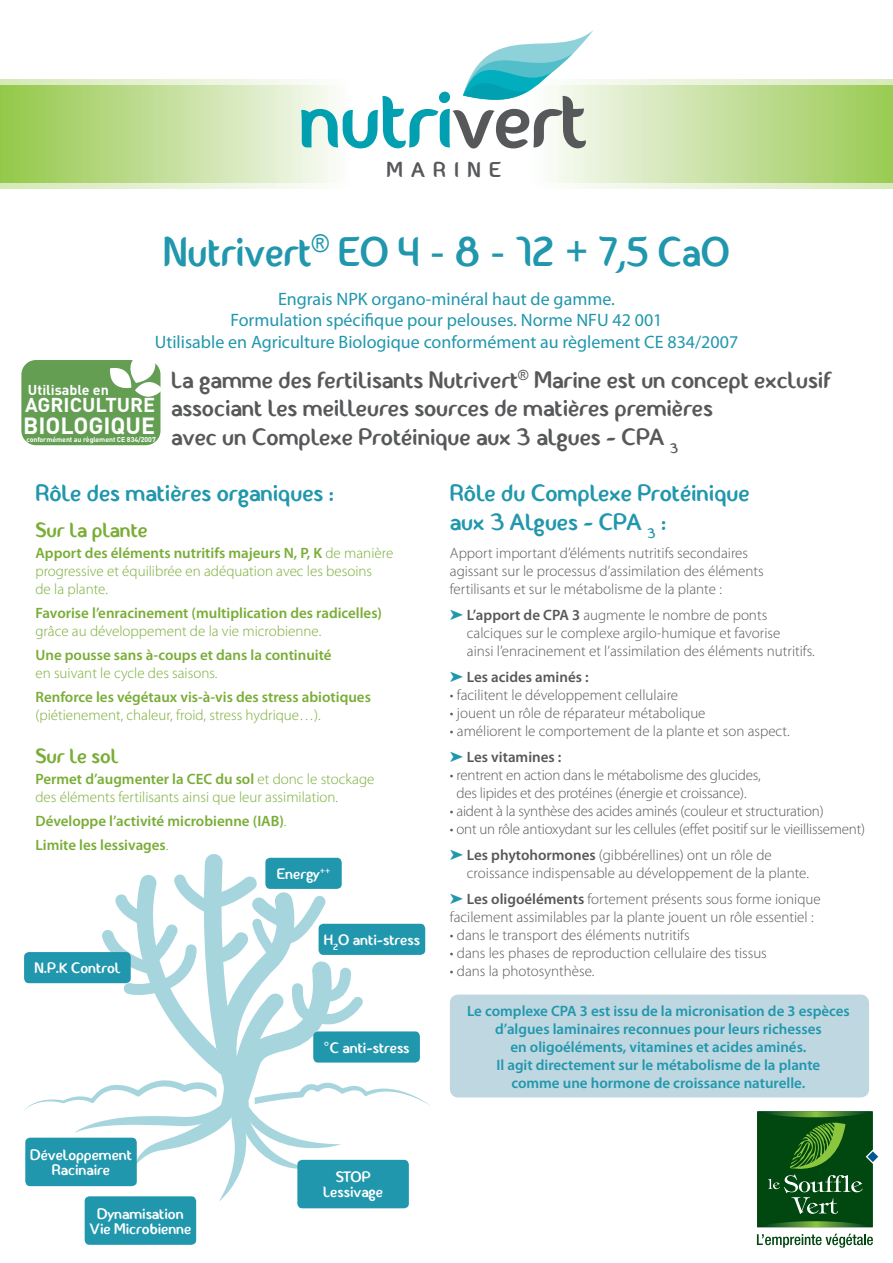
<style>
.page{position:relative;width:893px;height:1263px;background:#fff}
.page>*{position:absolute;margin:0;border:0;box-sizing:border-box;transform-origin:0 0}
.t1{font:82.35px "Fontasique";letter-spacing:-.015em;color:#00a0b0}
.t2{font:42px "Fontasique";color:#2197ad;scale:.95 1}
.t3{font:24px "Fontasique";color:#57585a}
.t4{font:24px/28.8px "Fontasique";color:#2197ad}
.t5{font:700 23.1px "DIN";color:#fff}
.t6{font:21.75px "Fontasique";letter-spacing:.39em;color:#57585a}
.t7{font:21px "Fontasique";color:#79ad36}
.t8{font:700 19.8px "DIN";color:#fff}
.t9{font:18px "Myriad Pro";color:#2197ad}
.t10{font:15.45px "Fontasique";color:#fff}
.t11{font:300 15px/18px "Myriad Pro";color:#57585a}
.t12{font:600 15px/18px "Myriad Pro";color:#79ad36}
.t13{font:600 15px/18px "Myriad Pro";color:#2197ad;text-align:center}
.t14{font:300 15px/18px "Myriad Pro";color:#79ad36}
.t15{font:600 15px "Myriad Pro";color:#57585a}
.t16{font:700 14.1px "DIN";color:#fff}
.t17{font:700 6.9px "DIN";letter-spacing:-.01em;color:#fff}
.s1{color:#57585a}
.s2{font-family:"Arial"}
.s3{font-weight:600}
.s4{font-weight:300}
.s5{color:#2197ad}
</style>
<div class="page">
<svg style="left:24px;top:854px;width:406px;height:347px"></svg>
<svg style="left:0;top:80px;width:893px;height:108px"></svg>
<svg style="left:0;top:86px;width:893px;height:96px"></svg>
<svg style="left:757px;top:1111px;width:121px;height:116px;background:#24632a"></svg>
<svg style="left:757px;top:1233px;width:116px;height:15px"></svg>
<div style="left:265px;top:858px;width:77px;height:31px;background:#2197ad;border-radius:5px"></div>
<div style="left:319px;top:924px;width:106px;height:31px;background:#2197ad;border-radius:5px"></div>
<div style="left:24px;top:952px;width:107px;height:31px;background:#2197ad;border-radius:5px"></div>
<div style="left:25px;top:1138px;width:112px;height:48px;background:#2197ad;border-radius:5px"></div>
<div style="left:297px;top:1160px;width:112px;height:48px;background:#2197ad;border-radius:5px"></div>
<div style="left:85px;top:1196px;width:111px;height:49px;background:#2197ad;border-radius:5px"></div>
<div style="left:313px;top:1031px;width:107px;height:31px;background:#2197ad;border-radius:5px"></div>
<div style="left:450px;top:994px;width:419px;height:103px;background:#bed7e0;border-radius:9px"></div>
<div style="left:21px;top:360px;width:139px;height:85px;background:#639e53;border-radius:15px"></div>
<svg style="left:110px;top:360px;width:50px;height:37px"></svg>
<svg style="left:463px;top:30px;width:131px;height:79px"></svg>
<p class="t1" style="left:299px;top:89px;width:290px">nutri<span class="s1">vert</span></p>
<p class="t6" style="left:386px;top:162px;width:116px">MARINE</p>
<p class="t2" style="left:163px;top:237px;width:598px">Nutrivert<sup>®</sup> EO 4 <span class="s2">-</span> 8 <span class="s2">-</span> 12 <span class="s2">+</span> 7,5 CaO</p>
<p class="t9" style="left:278px;top:288px;width:338px">Engrais NPK organo-minéral haut de gamme.</p>
<p class="t9" style="left:231px;top:309px;width:433px">Formulation spécifique pour pelouses. Norme NFU 42 001</p>
<p class="t9" style="left:155px;top:331px;width:585px">Utilisable en Agriculture Biologique conformément au règlement CE 834/2007</p>
<p class="t16" style="left:28px;top:380px;width:83px">Utilisable en</p>
<p class="t8" style="left:25px;top:392px;width:132px">AGRICULTURE</p>
<p class="t5" style="left:23px;top:410px;width:134px">BIOLOGIQUE</p>
<p class="t17" style="left:27px;top:435px;width:131px">conformément au règlement CE 834/2007</p>
<p class="t3" style="left:171px;top:371px;width:661px">La gamme des fertilisants Nutrivert<sup>®</sup> Marine est un concept exclusif</p>
<p class="t3" style="left:171px;top:399px;width:543px">associant les meilleures sources de matières premières</p>
<p class="t3" style="left:171px;top:428px;width:509px">avec un Complexe Protéinique aux 3 algues - CPA <sub>3</sub></p>
<p class="t4" style="left:35px;top:481px;width:300px">Rôle des matières organiques :</p>
<p class="t7" style="left:35px;top:522px;width:114px">Sur la plante</p>
<p class="t14" style="left:35px;top:544px;width:359px"><span class="s3">Apport des éléments nutritifs majeurs N, P, K</span> de manière progressive et équilibrée en adéquation avec les besoins<br>de la plante.</p>
<p class="t12" style="left:35px;top:603px;width:348px">Favorise l’enracinement (multiplication des radicelles) <span class="s4">grâce au développement de la vie microbienne.</span></p>
<p class="t12" style="left:35px;top:645px;width:298px">Une pousse sans à-coups et dans la continuité <span class="s4">en suivant le cycle des saisons.</span></p>
<p class="t12" style="left:35px;top:687px;width:337px">Renforce les végétaux vis-à-vis des stress abiotiques <span class="s4">(piétienement, chaleur, froid, stress hydrique…).</span></p>
<p class="t7" style="left:35px;top:748px;width:84px">Sur le sol</p>
<p class="t14" style="left:35px;top:770px;width:340px"><span class="s3">Permet d’augmenter la CEC du sol</span> et donc le stockage des éléments fertilisants ainsi que leur assimilation.</p>
<p class="t12" style="left:35px;top:812px;width:253px">Développe l’activité microbienne (IAB)<span class="s4">.</span></p>
<p class="t12" style="left:35px;top:836px;width:135px">Limite les lessivages<span class="s4">.</span></p>
<p class="t10" style="left:277px;top:868px;width:55px">Energy<sup>++</sup></p>
<p class="t10" style="left:34px;top:962px;width:87px">N.P.K Control</p>
<p class="t10" style="left:30px;top:1149px;width:103px">Développement</p>
<p class="t10" style="left:52px;top:1164px;width:60px">Racinaire</p>
<p class="t10" style="left:97px;top:1208px;width:88px">Dynamisation</p>
<p class="t10" style="left:90px;top:1223px;width:103px">Vie Microbienne</p>
<p class="t10" style="left:324px;top:934px;width:98px">H<sub>2</sub>O anti-stress</p>
<p class="t10" style="left:324px;top:1042px;width:87px"><span class="s2">°</span>C anti-stress</p>
<p class="t10" style="left:336px;top:1171px;width:36px">STOP</p>
<p class="t10" style="left:323px;top:1186px;width:62px">Lessivage</p>
<p class="t4" style="left:450px;top:481px;width:301px">Rôle du Complexe Protéinique aux 3 Algues - CPA <sub>3</sub> :</p>
<p class="t11" style="left:450px;top:544px;width:300px">Apport important d’éléments nutritifs secondaires</p>
<p class="t11" style="left:450px;top:562px;width:315px">agissant sur le processus d’assimilation des éléments</p>
<p class="t11" style="left:450px;top:580px;width:274px">fertilisants et sur le métabolisme de la plante :</p>
<p class="t11" style="left:467px;top:606px;width:349px;text-indent:-17px"><span class="s5">➤</span> <span class="s3">L’apport de CPA 3</span> augmente le nombre de ponts calciques sur le complexe argilo-humique et favorise<br>ainsi l’enracinement et l’assimilation des éléments nutritifs.</p>
<p class="t15" style="left:450px;top:667px;width:140px"><span class="s5">➤</span> Les acides aminés :</p>
<p class="t11" style="left:450px;top:686px;width:230px">• facilitent le développement cellulaire</p>
<p class="t11" style="left:450px;top:704px;width:257px">• jouent un rôle de réparateur métabolique</p>
<p class="t11" style="left:450px;top:722px;width:341px">• améliorent le comportement de la plante et son aspect.</p>
<p class="t15" style="left:450px;top:747px;width:113px"><span class="s5">➤</span> Les vitamines :</p>
<p class="t11" style="left:450px;top:766px;width:312px;text-align:center">• rentrent en action dans le métabolisme des glucides, des lipides et des protéines (énergie et croissance).</p>
<p class="t11" style="left:450px;top:802px;width:375px">• aident à la synthèse des acides aminés (couleur et structuration)</p>
<p class="t11" style="left:450px;top:820px;width:417px">• ont un rôle antioxydant sur les cellules (effet positif sur le vieillissement)</p>
<p class="t11" style="left:467px;top:845px;width:344px;text-indent:-17px"><span class="s5">➤</span> <span class="s3">Les phytohormones</span> (gibbérellines) ont un rôle de croissance indispensable au développement de la plante.</p>
<p class="t11" style="left:450px;top:889px;width:372px"><span class="s5">➤</span> <span class="s3">Les oligoéléments</span> fortement présents sous forme ionique facilement assimilables par la plante jouent un rôle essentiel :</p>
<p class="t11" style="left:450px;top:925px;width:241px">• dans le transport des éléments nutritifs</p>
<p class="t11" style="left:450px;top:943px;width:318px">• dans les phases de reproduction cellulaire des tissus</p>
<p class="t11" style="left:450px;top:961px;width:146px">• dans la photosynthèse.</p>
<p class="t13" style="left:467px;top:1001px;width:384px">Le complexe CPA 3 est issu de la micronisation de 3 espèces d’algues laminaires reconnues pour leurs richesses</p>
<p class="t13" style="left:510px;top:1037px;width:297px">en oligoéléments, vitamines et acides aminés.</p>
<p class="t13" style="left:496px;top:1055px;width:325px">Il agit directement sur le métabolisme de la plante</p>
<p class="t13" style="left:511px;top:1073px;width:295px">comme une hormone de croissance naturelle.</p>
</div>
